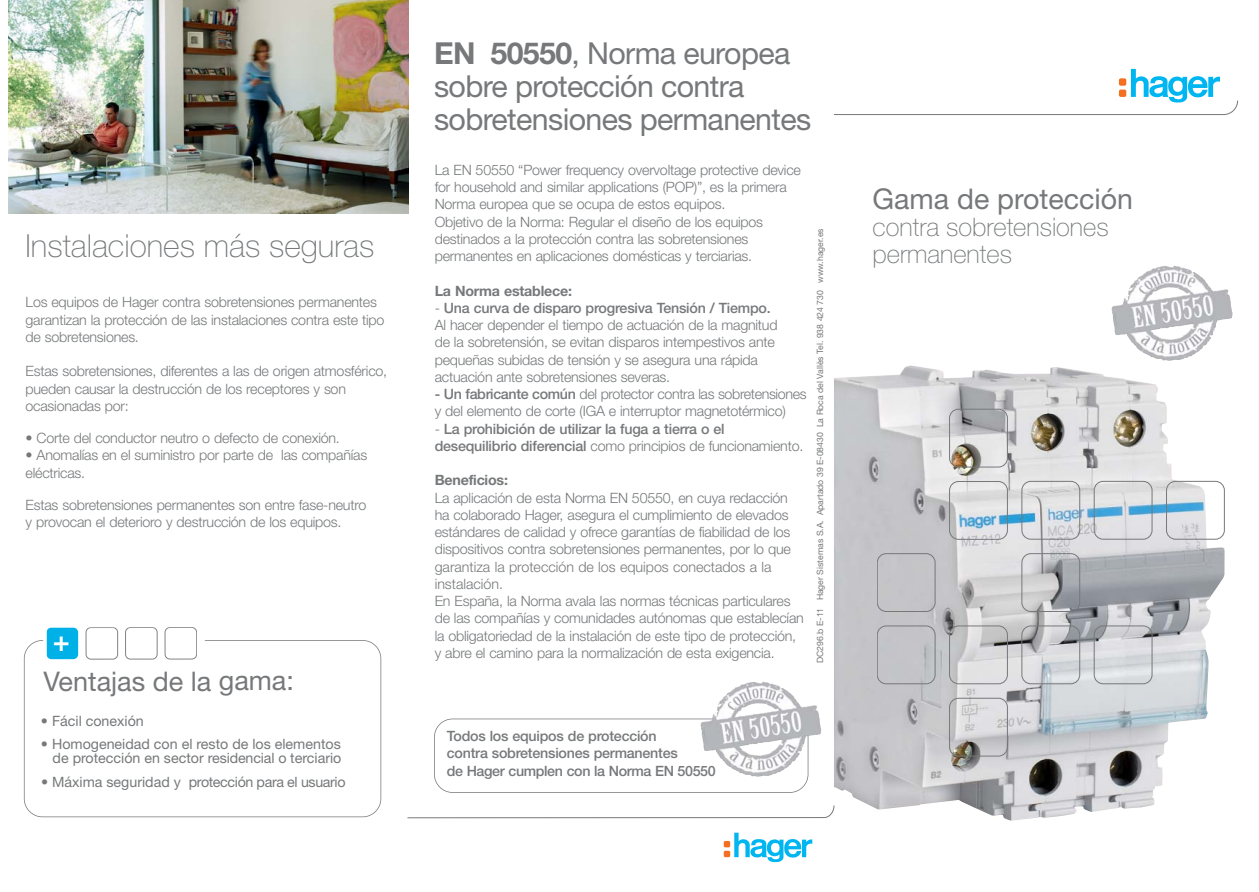
<style>
.page{position:relative;width:1259px;height:892px;background:#fff}
.page>*{position:absolute;margin:0;border:0;box-sizing:border-box;transform-origin:0 0}
.t1{font:100 31.8px "Helvetica Neue";color:#76787a}
.t2{font:30.3px/33.2px "Helvetica Neue";letter-spacing:-.02em;color:#76787a}
.t3{font:28.5px "Helvetica Neue";color:#76787a}
.t4{font:500 28.5px "Helvetica Neue";color:#fff}
.t5{font:27px "Helvetica Neue";color:#76787a}
.t6{font:100 25.5px/27px "Helvetica Neue";color:#76787a}
.t7{font:300 14.25px/17.2px "Helvetica Neue";letter-spacing:-.015em;color:#76787a}
.t8{font:500 14.25px/17.2px "Helvetica Neue";letter-spacing:-.015em;color:#76787a}
.t9{font:14.25px/14.2px "Helvetica Neue";color:#76787a;text-align:right}
.t10{font:14.25px "Helvetica Neue";letter-spacing:-.025em;color:#76787a}
.t11{font:700 14.25px "Helvetica Neue";letter-spacing:-.015em;color:#76787a}
.t12{font:8.7px "Helvetica Neue";color:#76787a}
.s1{font-weight:700}
.s2{font-weight:500}
.s3{font-weight:300}
</style>
<div class="page">
<div style="left:24px;top:640px;width:357px;height:177px;border:2px solid #76787a;border-radius:19px"></div>
<img style="left:834px;top:365px;width:333px;height:455px">
<svg style="left:734px;top:832px;width:78px;height:30px"></svg>
<div style="left:723px;top:841px;width:7px;height:6px;background:#f36f21;border-radius:2px"></div>
<div style="left:723px;top:851px;width:7px;height:6px;background:#f36f21;border-radius:2px"></div>
<svg style="left:834px;top:69px;width:404px;height:46px"></svg>
<svg style="left:407px;top:805px;width:427px;height:13px"></svg>
<svg style="left:877px;top:409px;width:347px;height:347px;background:#cacccf"></svg>
<img style="left:1191px;top:271px;width:41px;height:58px">
<div style="left:43px;top:622px;width:162px;height:40px;background:#fff"></div>
<div style="left:47px;top:627px;width:31px;height:32px;background:#00b1e7;border-radius:5px"></div>
<svg style="left:85px;top:627px;width:112px;height:33px"></svg>
<div style="left:434px;top:718px;width:374px;height:75px;border:2px solid #76787a;border-radius:19px"></div>
<img style="left:780px;top:687px;width:41px;height:58px">
<img style="left:9px;top:0;width:399px;height:213px">
<h1 class="t1" style="left:26px;top:235px;width:350px">Instalaciones más seguras</h1>
<p class="t7" style="left:26px;top:295px;width:360px">Los equipos de Hager contra sobretensiones permanentes garantizan la protección de las instalaciones contra este tipo de sobretensiones.</p>
<p class="t7" style="left:26px;top:364px;width:363px">Estas sobretensiones, diferentes a las de origen atmosférico, pueden causar la destrucción de los receptores y son ocasionadas por:</p>
<p class="t7" style="left:26px;top:431px;width:316px">• Corte del conductor neutro o defecto de conexión.</p>
<p class="t7" style="left:26px;top:448px;width:343px">• Anomalías en el suministro por parte de las compañías eléctricas.</p>
<p class="t7" style="left:26px;top:497px;width:342px">Estas sobretensiones permanentes son entre fase-neutro y provocan el deterioro y destrucción de los equipos.</p>
<h3 class="t4" style="left:53px;top:630px;width:19px">+</h3>
<h3 class="t5" style="left:44px;top:671px;width:252px">Ventajas de la gama:</h3>
<p class="t9" style="left:41px;top:715px;width:104px">• Fácil conexión</p>
<p class="t9" style="left:41px;top:738px;width:302px">• Homogeneidad con el resto de los elementos de protección en sector residencial o terciario</p>
<p class="t10" style="left:41px;top:777px;width:306px">• Máxima seguridad y protección para el usuario</p>
<h2 class="t2" style="left:434px;top:39px;width:378px"><span class="s1">EN 50550</span>, Norma europea sobre protección contra sobretensiones permanentes</h2>
<p class="t7" style="left:434px;top:162px;width:367px">La EN 50550 “Power frequency overvoltage protective device for household and similar applications (POP)”, es la primera Norma europea que se ocupa de estos equipos.<br>Objetivo de la Norma: Regular el diseño de los equipos destinados a la protección contra las sobretensiones permanentes en aplicaciones domésticas y terciarias.</p>
<p class="t11" style="left:434px;top:285px;width:139px">La Norma establece:</p>
<p class="t7" style="left:434px;top:300px;width:344px">- <span class="s2">Una curva de disparo progresiva Tensión / Tiempo.<br></span>Al hacer depender el tiempo de actuación de la magnitud de la sobretensión, se evitan disparos intempestivos ante pequeñas subidas de tensión y se asegura una rápida actuación ante sobretensiones severas.</p>
<p class="t7" style="left:434px;top:387px;width:373px"><span class="s2">- Un fabricante común</span> del protector contra las sobretensiones y del elemento de corte (IGA e interruptor magnetotérmico)</p>
<p class="t8" style="left:434px;top:421px;width:370px"><span class="s3">-</span> La prohibición de utilizar la fuga a tierra o el desequilibrio diferencial <span class="s3">como principios de funcionamiento.</span></p>
<p class="t11" style="left:434px;top:475px;width:75px">Beneficios:</p>
<p class="t7" style="left:434px;top:490px;width:370px">La aplicación de esta Norma EN 50550, en cuya redacción ha colaborado Hager, asegura el cumplimiento de elevados estándares de calidad y ofrece garantías de fiabilidad de los dispositivos contra sobretensiones permanentes, por lo que garantiza la protección de los equipos conectados a la instalación.<br>En España, la Norma avala las normas técnicas particulares de las compañías y comunidades autónomas que establecían la obligatoriedad de la instalación de este tipo de protección, y abre el camino para la normalización de esta exigencia.</p>
<p class="t12" style="left:816px;top:663px;width:436px;rotate:-90deg">DC296.b E-11 Hager Sistemas S.A. Apartado 39 E-08430 La Roca del Vallès Tel. 938 424 730 www.hager.es</p>
<p class="t8" style="left:446px;top:729px;width:270px">Todos los equipos de protección<br>contra sobretensiones permanentes<br>de Hager cumplen con la Norma EN 50550</p>
<h3 class="t3" style="left:872px;top:189px;width:262px">Gama de protección</h3>
<h3 class="t6" style="left:872px;top:216px;width:237px">contra sobretensiones permanentes</h3>
</div>
